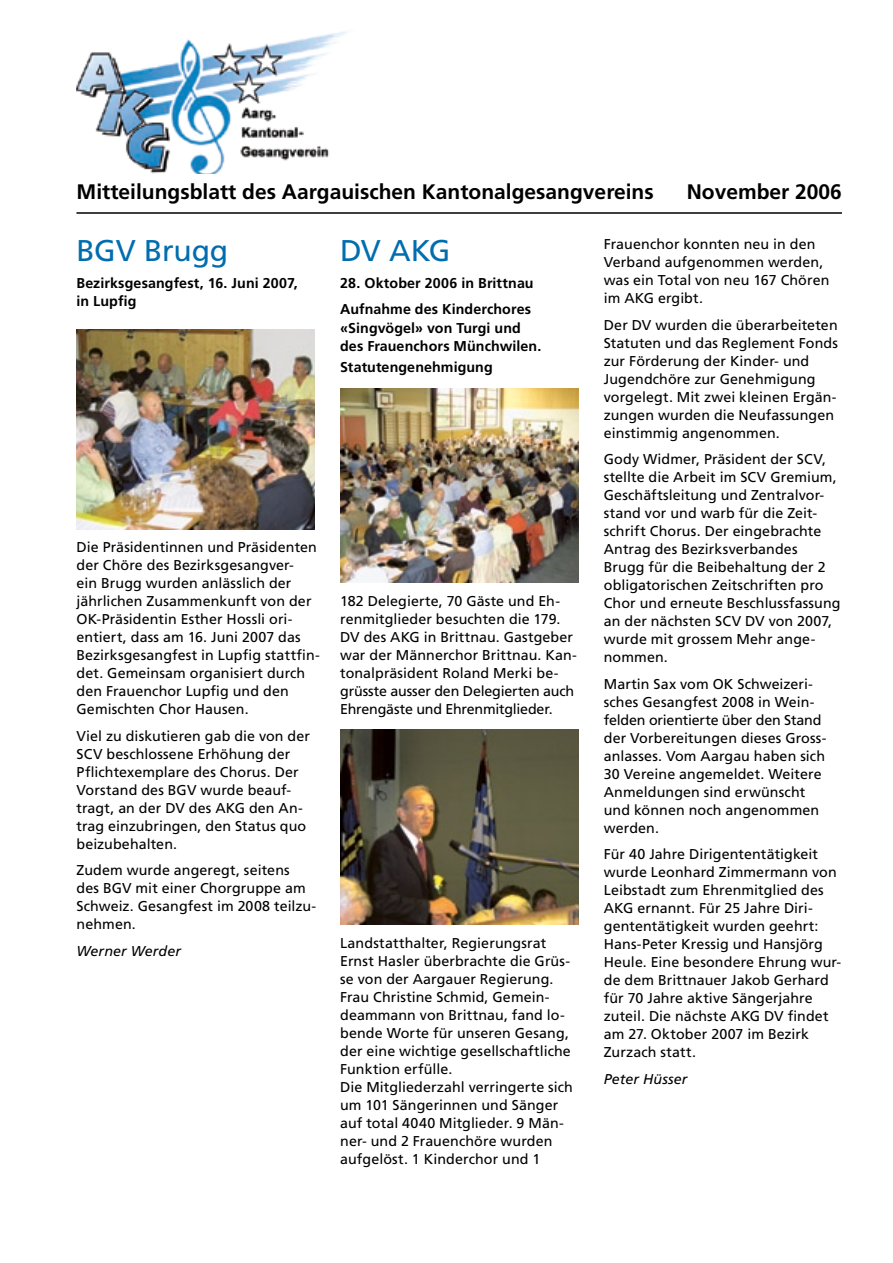
<style>
.page{position:relative;width:893px;height:1263px;background:#fff}
.page>*{position:absolute;margin:0;border:0;box-sizing:border-box;transform-origin:0 0}
.t1{font:30px "Frutiger";letter-spacing:-.01em;color:#006daf}
.t2{font:700 21px "Frutiger";color:#000}
.t3{font:14.25px/18px "Frutiger";letter-spacing:.005em;color:#000}
.t4{font:700 14.25px/18px "Frutiger";letter-spacing:.005em;color:#000}
.t5{font:italic 14.25px "Frutiger";letter-spacing:.01em;color:#000}
</style>
<div class="page">
<img style="left:77px;top:31px;width:270px;height:142px">
<hr style="left:77px;top:213px;width:765px;height:1px;background:#000">
<img style="left:77px;top:330px;width:238px;height:199px">
<img style="left:340px;top:388px;width:238px;height:195px">
<img style="left:340px;top:730px;width:238px;height:194px">
<h2 class="t2" style="left:77px;top:180px;width:579px">Mitteilungsblatt des Aargauischen Kantonalgesangvereins</h2>
<h2 class="t2" style="left:687px;top:180px;width:157px">November 2006</h2>
<h1 class="t1" style="left:77px;top:233px;width:153px">BGV Brugg</h1>
<p class="t4" style="left:77px;top:274px;width:223px">Bezirksgesangfest, 16. Juni 2007, in Lupfig</p>
<p class="t3" style="left:604px;top:235px;width:227px">Frauenchor konnten neu in den<br>Verband aufgenommen werden, was ein Total von neu 167 Chören im AKG ergibt.</p>
<p class="t3" style="left:604px;top:316px;width:236px">Der DV wurden die überarbeiteten<br>Statuten und das Reglement Fonds zur Förderung der Kinder- und<br>Jugendchöre zur Genehmigung vorgelegt. Mit zwei kleinen Ergän&shy;zungen wurden die Neufassungen einstimmig angenommen.</p>
<p class="t3" style="left:604px;top:450px;width:238px">Gody Widmer, Präsident der SCV, stellte die Arbeit im SCV Gremium,<br>Geschäftsleitung und Zentralvor&shy;stand vor und warb für die Zeit&shy;schrift Chorus. Der eingebrachte<br>Antrag des Bezirksverbandes<br>Brugg für die Beibehaltung der 2 obligatorischen Zeitschriften pro<br>Chor und erneute Beschlussfassung an der nächsten SCV DV von 2007, wurde mit grossem Mehr ange&shy;nommen.</p>
<p class="t3" style="left:604px;top:675px;width:224px">Martin Sax vom OK Schweizeri&shy;sches Gesangfest 2008 in Wein&shy;felden orientierte über den Stand der Vorbereitungen dieses Gross&shy;anlasses. Vom Aargau haben sich<br>30 Vereine angemeldet. Weitere<br>Anmeldungen sind erwünscht und können noch angenommen werden.</p>
<p class="t3" style="left:604px;top:845px;width:239px">Für 40 Jahre Dirigententätigkeit wurde Leonhard Zimmermann von<br>Leibstadt zum Ehrenmitglied des<br>AKG ernannt. Für 25 Jahre Diri&shy;gententätigkeit wurden geehrt:<br>Hans-Peter Kressig und Hansjörg<br>Heule. Eine besondere Ehrung wur&shy;de dem Brittnauer Jakob Gerhard für 70 Jahre aktive Sängerjahre zuteil. Die nächste AKG DV findet am 27. Oktober 2007 im Bezirk<br>Zurzach statt.</p>
<p class="t5" style="left:604px;top:1070px;width:85px">Peter Hüsser</p>
<h1 class="t1" style="left:340px;top:233px;width:112px">DV AKG</h1>
<p class="t4" style="left:340px;top:270px;width:195px;line-height:26.5px">28. Oktober 2006 in Brittnau<br>Aufnahme des Kinderchores</p>
<p class="t4" style="left:340px;top:318px;width:203px">«Singvögel» von Turgi und des Frauenchors Münchwilen.</p>
<p class="t4" style="left:340px;top:358px;width:154px">Statutengenehmigung</p>
<p class="t3" style="left:77px;top:538px;width:245px">Die Präsidentinnen und Präsidenten der Chöre des Bezirksgesangver-<br>ein Brugg wurden anlässlich der jährlichen Zusammenkunft von der OK-Präsidentin Esther Hossli ori&shy;entiert, dass am 16. Juni 2007 das Bezirksgesangfest in Lupfig stattfin&shy;det. Gemeinsam organisiert durch den Frauenchor Lupfig und den Gemischten Chor Hausen.</p>
<p class="t3" style="left:77px;top:726px;width:235px">Viel zu diskutieren gab die von der<br>SCV beschlossene Erhöhung der<br>Pflichtexemplare des Chorus. Der<br>Vorstand des BGV wurde beauf&shy;tragt, an der DV des AKG den An&shy;trag einzubringen, den Status quo beizubehalten.</p>
<p class="t3" style="left:77px;top:861px;width:241px">Zudem wurde angeregt, seitens<br>des BGV mit einer Chorgruppe am<br>Schweiz. Gesangfest im 2008 teilzu&shy;nehmen.</p>
<p class="t5" style="left:77px;top:942px;width:106px">Werner Werder</p>
<p class="t3" style="left:340px;top:592px;width:238px">182 Delegierte, 70 Gäste und Eh&shy;renmitglieder besuchten die 179.<br>DV des AKG in Brittnau. Gastgeber war der Männerchor Brittnau. Kan&shy;tonalpräsident Roland Merki be&shy;grüsste ausser den Delegierten auch Ehrengäste und Ehrenmitglieder.</p>
<p class="t3" style="left:340px;top:934px;width:234px">Landstatthalter, Regierungsrat<br>Ernst Hasler überbrachte die Grüs&shy;se von der Aargauer Regierung.<br>Frau Christine Schmid, Gemein&shy;deammann von Brittnau, fand lo&shy;bende Worte für unseren Gesang, der eine wichtige gesellschaftliche<br>Funktion erfülle.<br>Die Mitgliederzahl verringerte sich um 101 Sängerinnen und Sänger auf total 4040 Mitglieder. 9 Män&shy;ner- und 2 Frauenchöre wurden aufgelöst. 1 Kinderchor und 1</p>
</div>
